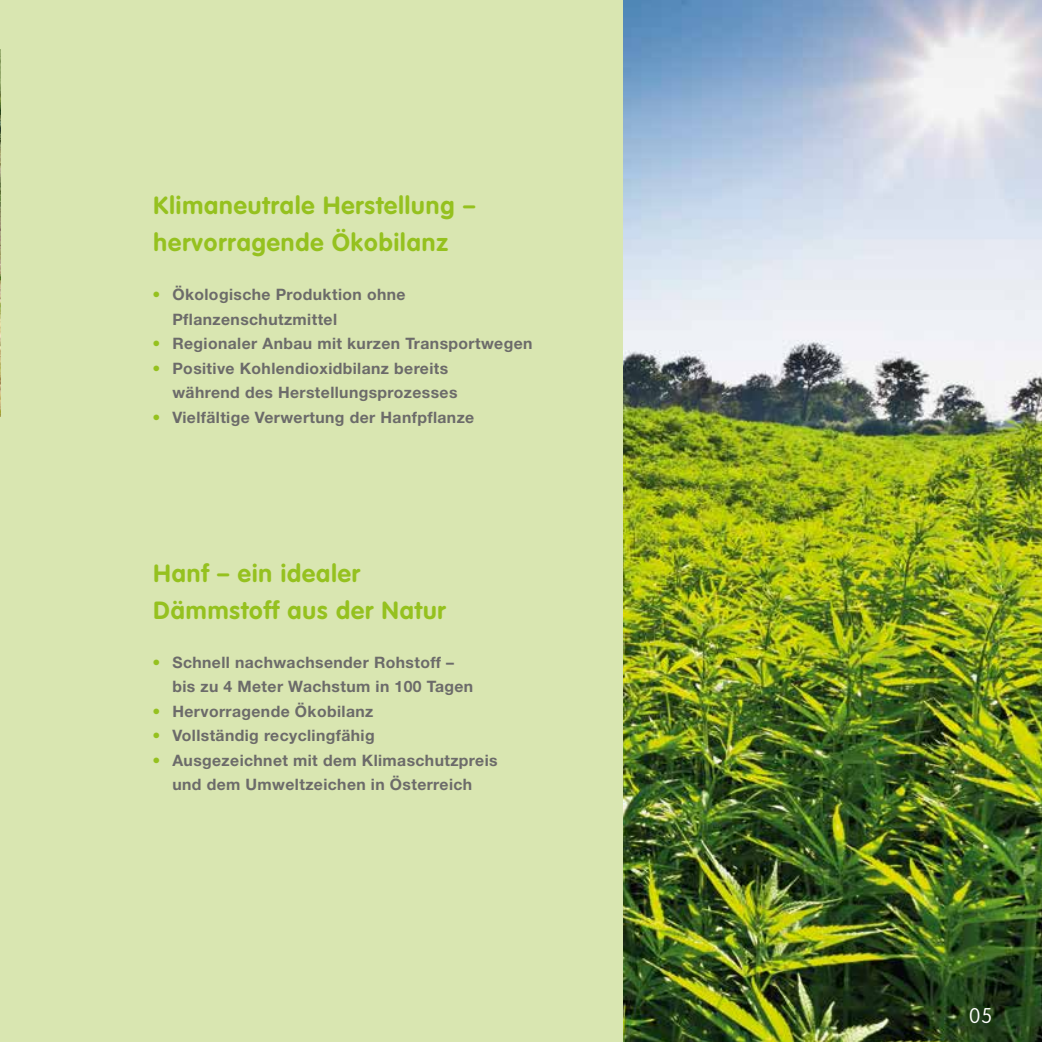
<style>
.page{position:relative;width:1042px;height:1042px;background:#d9e6b1}
.page>*{position:absolute;margin:0;border:0;box-sizing:border-box;transform-origin:0 0}
.t1{font:700 24.5px/36.8px "VAG Rounded LT";letter-spacing:.04em;color:#95c11f}
.t2{font:100 21px "VAG Rounded LT";color:#fff}
.t3{font:700 15.75px/24.5px "Helvetica Neue LT";letter-spacing:.025em;color:#6c6b6a}
.s1{color:#95c11f}
</style>
<div class="page">
<img style="left:623px;top:0;width:419px;height:1042px">
<img style="left:0;top:49px;width:1px;height:368px">
<h1 class="t1" style="left:154px;top:188px;width:323px">Klimaneutrale Herstellung – hervorragende Ökobilanz</h1>
<p class="t3" style="left:172px;top:282px;width:235px;text-indent:-20px"><span class="s1">•</span> Ökologische Produktion ohne<br>Pflanzenschutzmittel</p>
<p class="t3" style="left:153px;top:331px;width:381px"><span class="s1">•</span> Regionaler Anbau mit kurzen Transportwegen</p>
<p class="t3" style="left:172px;top:355px;width:287px;text-indent:-20px"><span class="s1">•</span> Positive Kohlendioxidbilanz bereits während des Herstellungsprozesses</p>
<p class="t3" style="left:153px;top:404px;width:323px"><span class="s1">•</span> Vielfältige Verwertung der Hanfpflanze</p>
<h1 class="t1" style="left:154px;top:556px;width:294px">Hanf – ein idealer<br>Dämmstoff aus der Natur</h1>
<p class="t3" style="left:172px;top:649px;width:302px;text-indent:-20px"><span class="s1">•</span> Schnell nachwachsender Rohstoff – bis zu 4 Meter Wachstum in 100 Tagen</p>
<p class="t3" style="left:153px;top:698px;width:222px"><span class="s1">•</span> Hervorragende Ökobilanz</p>
<p class="t3" style="left:153px;top:723px;width:224px"><span class="s1">•</span> Vollständig recyclingfähig</p>
<p class="t3" style="left:153px;top:747px;width:346px;text-align:center"><span class="s1">•</span> Ausgezeichnet mit dem Klimaschutzpreis und dem Umweltzeichen in Österreich</p>
<h2 class="t2" style="left:969px;top:1004px;width:25px">05</h2>
</div>
